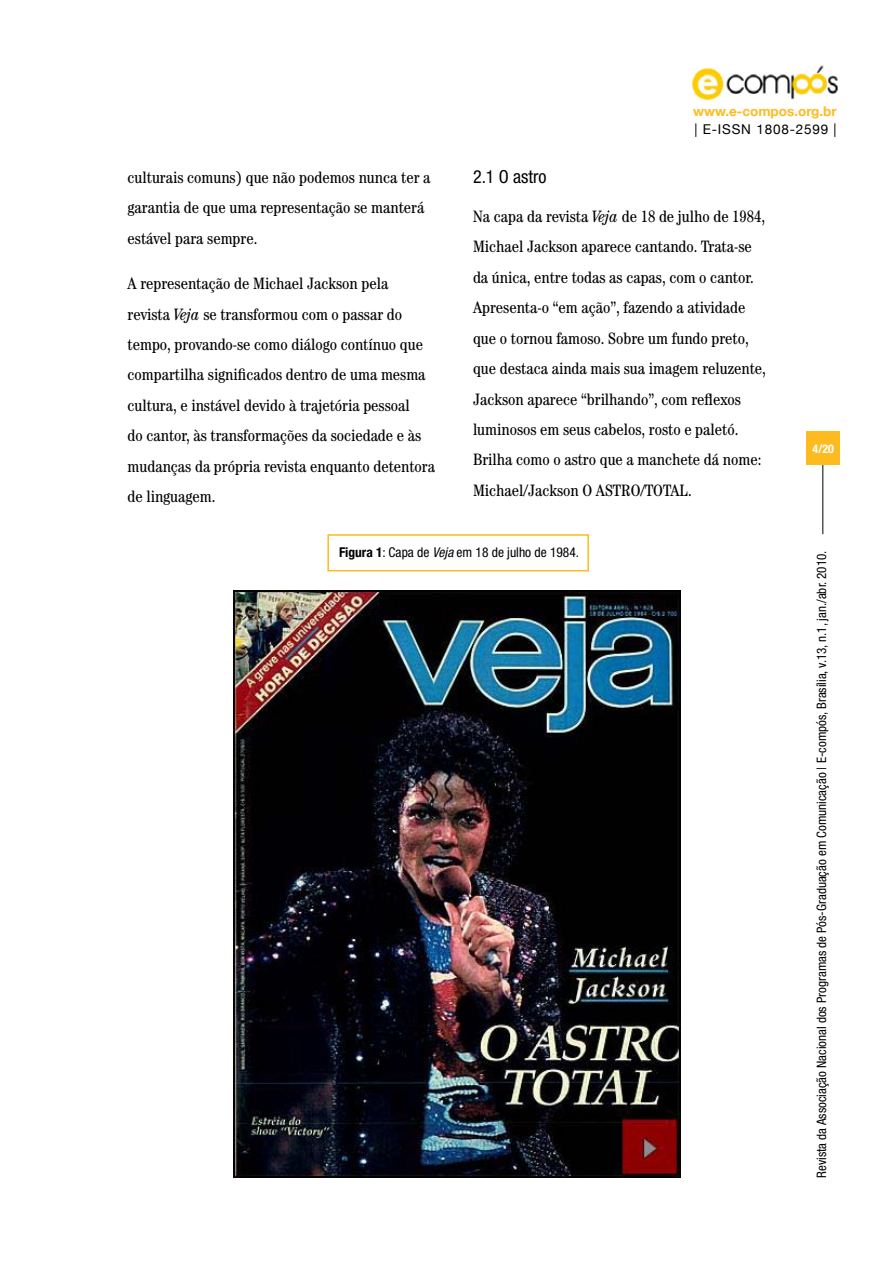
<style>
.page{position:relative;width:893px;height:1263px;background:#fff}
.page>*{position:absolute;margin:0;border:0;box-sizing:border-box;transform-origin:0 0}
.t1{font:condensed 18px "Helvetica Neue LT Std";color:#000}
.t2{font:condensed 16.5px/30.5px "Century";color:#000}
.t3{font:condensed 13.5px "Helvetica Neue LT Std";color:#000}
.t4{font:700 13.5px "Helvetica Neue";color:#fdbb20}
.t5{font:13.5px "Helvetica Neue";letter-spacing:.06em;color:#000}
.t6{font:condensed 13.05px "Helvetica Neue LT Std";color:#000}
.t7{font:700 condensed 12px "Helvetica Neue";color:#fff}
.s1{font-style:italic}
.s2{font-family:"Helvetica Neue";font-weight:700}
</style>
<div class="page">
<hr style="left:822px;top:453px;width:1px;height:81px;background:#000">
<div style="left:806px;top:432px;width:34px;height:33px;background:#fdbb20"></div>
<img style="left:692px;top:65px;width:146px;height:36px">
<div style="left:327px;top:534px;width:262px;height:37px;border:2px solid #fdbb20"></div>
<img style="left:234px;top:590px;width:447px;height:588px">
<p class="t2" style="left:128px;top:162px;width:304px">culturais comuns) que não podemos nunca ter a garantia de que uma representação se manterá estável para sempre.</p>
<p class="t2" style="left:128px;top:268px;width:309px">A representação de Michael Jackson pela<br>revista <span class="s1">Veja</span> se transformou com o passar do tempo, provando-se como diálogo contínuo que compartilha significados dentro de uma mesma cultura, e instável devido à trajetória pessoal<br>do cantor, às transformações da sociedade e às mudanças da própria revista enquanto detentora de linguagem.</p>
<p class="t4" style="left:693px;top:103px;width:145px">www.e-compos.org.br</p>
<p class="t5" style="left:694px;top:121px;width:144px">| E-ISSN 1808-2599 |</p>
<p class="t1" style="left:473px;top:166px;width:75px">2.1 O astro</p>
<p class="t2" style="left:473px;top:201px;width:294px">Na capa da revista <span class="s1">Veja</span> de 18 de julho de 1984, Michael Jackson aparece cantando. Trata-se da única, entre todas as capas, com o cantor.<br>Apresenta-o “em ação”, fazendo a atividade que o tornou famoso. Sobre um fundo preto, que destaca ainda mais sua imagem reluzente, Jackson aparece “brilhando”, com reflexos luminosos em seus cabelos, rosto e paletó.<br>Brilha como o astro que a manchete dá nome:<br>Michael/Jackson O ASTRO/TOTAL.</p>
<p class="t7" style="left:813px;top:441px;width:23px">4/20</p>
<p class="t3" style="left:339px;top:545px;width:242px"><span class="s2">Figura 1</span>: Capa de <span class="s1">Veja</span> em 18 de julho de 1984.</p>
<p class="t6" style="left:814px;top:1178px;width:629px;rotate:-90deg">Revista da Associação Nacional dos Programas de Pós-Graduação em Comunicação | E-compós, Brasília, v.13, n.1, jan./abr. 2010.</p>
</div>
